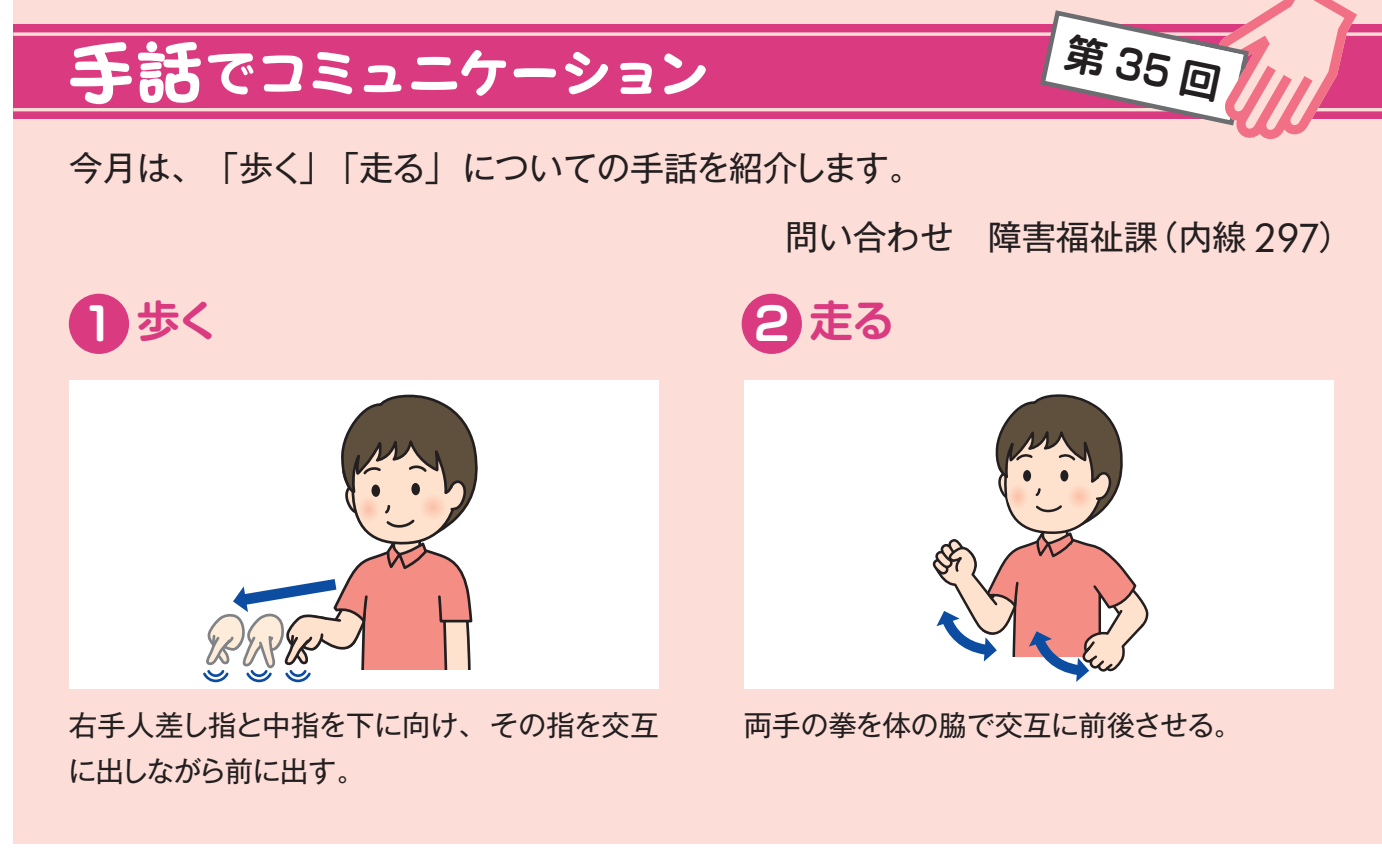
<style>
.page{position:relative;width:1382px;height:848px;background:#fff}
.page>*{position:absolute;margin:0;border:0;box-sizing:border-box;transform-origin:0 0}
.t1{font:700 43.2px "Soft Go Std De";color:#da3b80}
.t2{font:700 40.8px "Soft Go Std De";color:#231f20}
.t3{font:34px "Gothic MB101 Pr 6 N";letter-spacing:-.01em;color:#231f20}
.t4{font:28.4px/45.2px "Gothic MB101 Pr 6 N";letter-spacing:-.02em;color:#231f20}
.s1{font-family:"Quasimoda";font-size:39.6px}
.s2{font-size:45.2px;color:#fff}
</style>
<div class="page">
<div style="left:13px;top:0;width:1368px;height:843px;background:#fcddd7"></div>
<div style="left:13px;top:25px;width:1368px;height:94px;background:#da3b80"></div>
<svg style="left:13px;top:32px;width:1368px;height:4px;background:#f6c4c9"></svg>
<hr style="left:13px;top:108px;width:1368px;height:3px;background:#fcddd7">
<svg style="left:70px;top:41px;width:635px;height:63px"></svg>
<svg style="left:1039px;top:0;width:317px;height:139px"></svg>
<div style="left:69px;top:294px;width:60px;height:60px;background:#da3b80;border-radius:50%"></div>
<div style="left:741px;top:294px;width:60px;height:60px;background:#da3b80;border-radius:50%"></div>
<div style="left:69px;top:380px;width:589px;height:308px;background:#fff"></div>
<svg style="left:203px;top:394px;width:275px;height:289px"></svg>
<div style="left:743px;top:380px;width:590px;height:308px;background:#fff"></div>
<svg style="left:932px;top:394px;width:217px;height:288px"></svg>
<p class="t3" style="left:69px;top:139px;width:855px">今月は、「歩く」「走る」についての手話を紹介します。</p>
<h2 class="t2" style="left:1072px;top:23px;width:159px;rotate:12deg">第35回</h2>
<p class="t3" style="left:784px;top:209px;width:569px">問い合わせ　障害福祉課（内線 <span class="s1">297</span>）</p>
<h1 class="t1" style="left:76px;top:290px;width:145px"><span class="s2">１</span>歩く</h1>
<h1 class="t1" style="left:749px;top:290px;width:147px"><span class="s2">２</span>走る</h1>
<p class="t4" style="left:68px;top:700px;width:592px">右手人差し指と中指を下に向け、その指を交互に出しながら前に出す。</p>
<p class="t4" style="left:743px;top:700px;width:500px">両手の拳を体の脇で交互に前後させる。</p>
</div>
